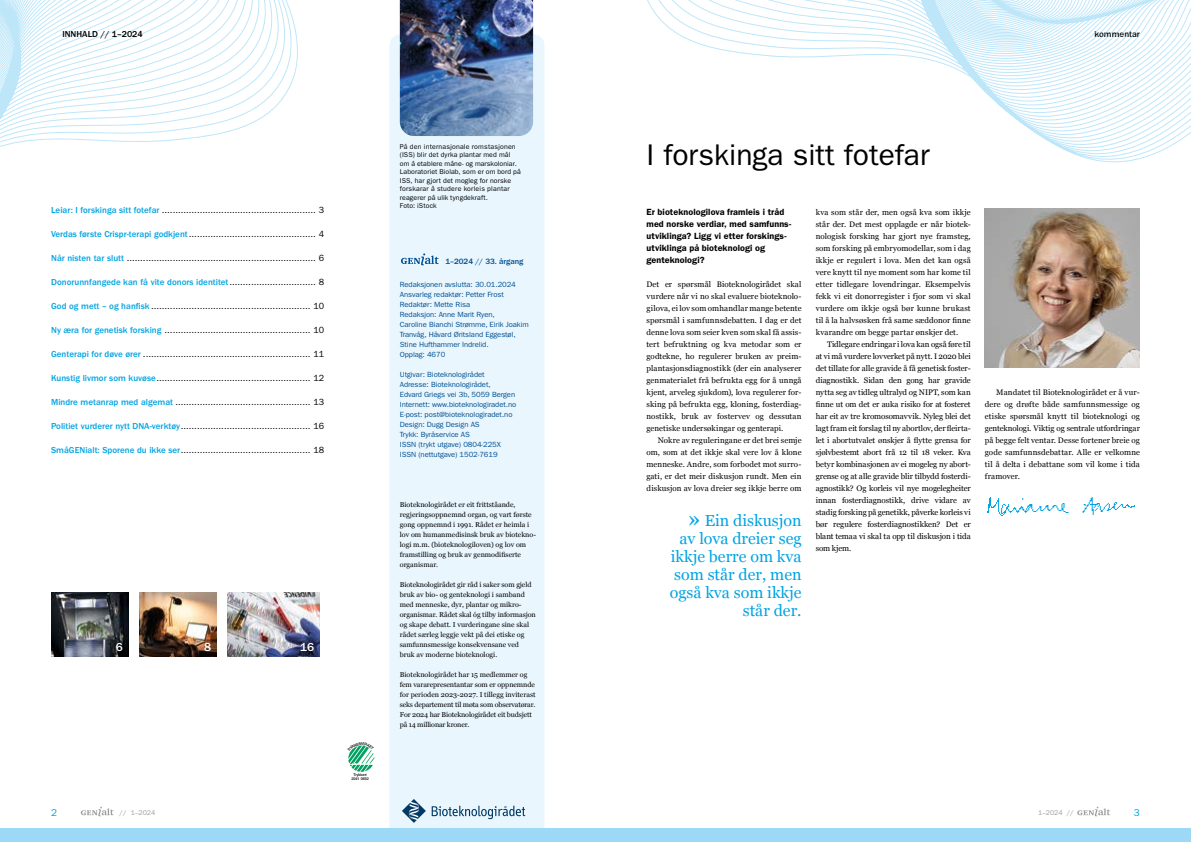
<style>
.page{position:relative;width:1191px;height:842px;background:#fff}
.page>*{position:absolute;margin:0;border:0;box-sizing:border-box;transform-origin:0 0}
.t1{font:30px "ITC Franklin Gothic Std";color:#000}
.t2{font:16px/18px "Georgia";color:#00a3e2;text-align:right}
.t3{font:500 12px "ITC Franklin Gothic Std";color:#fff}
.t4{font:10px "ITC Franklin Gothic Std";color:#00a3e2}
.t5{font:9px "ITC Franklin Gothic Std";color:#000}
.t6{font:600 9px/12px "ITC Franklin Gothic Std";letter-spacing:.01em;color:#000}
.t7{font:500 9px "ITC Franklin Gothic Std";color:#00a3e2}
.t8{font:500 9px "ITC Franklin Gothic Std";color:#000}
.t9{font:8px/12px "Georgia";letter-spacing:.005em;color:#000;text-align:justify}
.t10{font:500 8px "ITC Franklin Gothic Std";letter-spacing:-.01em;color:#004f91}
.t11{font:7.5px/10px "ITC Franklin Gothic Std";letter-spacing:-.01em;color:#004f91}
.t12{font:7px/10px "Georgia";color:#000}
.t13{font:7px/8.5px "ITC Franklin Gothic Std";letter-spacing:.015em;color:#000}
.t14{font:7px "ITC Franklin Gothic Std";color:#9d9d9c}
.t15{font:500 3.7px/4.5px "Helvetica Neue";color:#000;text-align:center}
.s1{font-weight:500;color:#00a3e2}
.s2{font-weight:400;color:#000}
.s3{font-size:24px}
</style>
<div class="page">
<img style="left:139px;top:592px;width:78px;height:64px">
<div style="left:389px;top:34px;width:155px;height:794px;background:#e9f6fe"></div>
<img style="left:51px;top:592px;width:78px;height:64px">
<img style="left:228px;top:592px;width:92px;height:64px">
<img style="left:400px;top:0;width:133px;height:136px">
<svg style="left:402px;top:799px;width:24px;height:24px"></svg>
<svg style="left:432px;top:806px;width:93px;height:13px"></svg>
<svg style="left:401px;top:253px;width:37px;height:12px"></svg>
<img style="left:987px;top:497px;width:148px;height:19px">
<img style="left:985px;top:209px;width:155px;height:159px">
<div style="left:0;top:828px;width:1191px;height:14px;background:#9dd8f6"></div>
<svg style="left:1077px;top:807px;width:33px;height:9px"></svg>
<svg style="left:81px;top:807px;width:33px;height:9px"></svg>
<svg style="left:0;top:0;width:298px;height:147px"></svg>
<svg style="left:647px;top:0;width:544px;height:163px"></svg>
<svg style="left:348px;top:745px;width:26px;height:27px"></svg>
<p class="t8" style="left:62px;top:29px;width:82px">INNHALD // 1–2024</p>
<p class="t5" style="left:51px;top:205px;width:274px"><span class="s1">Leiar: I forskinga sitt fotefar</span> ......................................................... 3</p>
<p class="t5" style="left:51px;top:229px;width:274px"><span class="s1">Verdas første Crispr-terapi godkjent</span>............................................... 4</p>
<p class="t5" style="left:51px;top:253px;width:274px"><span class="s1">Når nisten tar slutt</span> ...................................................................... 6</p>
<p class="t7" style="left:51px;top:277px;width:274px">Donorunnfangede kan få vite donors identitet<span class="s2">................................ 8</span></p>
<p class="t5" style="left:51px;top:301px;width:274px"><span class="s1">God og mett – og hanfisk</span> ........................................................... 10</p>
<p class="t5" style="left:51px;top:325px;width:274px"><span class="s1">Ny æra for genetisk forsking</span> ...................................................... 10</p>
<p class="t5" style="left:51px;top:349px;width:274px"><span class="s1">Genterapi for døve ører</span> .............................................................. 11</p>
<p class="t5" style="left:51px;top:373px;width:274px"><span class="s1">Kunstig livmor som kuvøse</span>......................................................... 12</p>
<p class="t5" style="left:51px;top:397px;width:274px"><span class="s1">Mindre metanrap med algemat</span> .................................................. 13</p>
<p class="t5" style="left:51px;top:421px;width:274px"><span class="s1">Politiet vurderer nytt DNA-verktøy</span>................................................ 16</p>
<p class="t5" style="left:51px;top:445px;width:274px"><span class="s1">SmåGENialt: Sporene du ikke ser</span>................................................ 18</p>
<h3 class="t3" style="left:116px;top:640px;width:9px">6</h3>
<h3 class="t3" style="left:204px;top:640px;width:9px">8</h3>
<h3 class="t3" style="left:300px;top:640px;width:16px">16</h3>
<p class="t15" style="left:351px;top:772px;width:19px">Trykkeri<br>2041 0652</p>
<p class="t13" style="left:400px;top:142px;width:122px">På den internasjonale romstasjonen (ISS) blir det dyrka plantar med mål om å etablere måne- og marskoloniar.<br>Laboratoriet Biolab, som er om bord på<br>ISS, har gjort det mogleg for norske forskarar å studere korleis plantar reagerer på ulik tyngdekraft.<br>Foto: iStock</p>
<p class="t10" style="left:445px;top:257px;width:79px">1–2024 // 33. årgang</p>
<p class="t11" style="left:400px;top:280px;width:130px">Redaksjonen avslutta: 30.01.2024<br>Ansvarleg redaktør: Petter Frost<br>Redaktør: Mette Risa<br>Redaksjon: Anne Marit Ryen,<br>Caroline Bianchi Strømme, Eirik Joakim<br>Tranvåg, Håvard Øritsland Eggestøl,<br>Stine Hufthammer Indrelid.<br>Opplag: 4670</p>
<p class="t11" style="left:400px;top:370px;width:118px">Utgivar: Bioteknologirådet<br>Adresse: Bioteknologirådet,<br>Edvard Griegs vei 3b, 5059 Bergen<br>Internett: www.bioteknologiradet.no<br>E-post: post@bioteknologiradet.no<br>Design: Dugg Design AS<br>Trykk: Byråservice AS<br>ISSN (trykt utgave) 0804-225X<br>ISSN (nettutgave) 1502-7619</p>
<p class="t12" style="left:400px;top:499px;width:138px">Bioteknologirådet er eit frittståande, regjeringsoppnemnd organ, og vart første gong oppnemnd i 1991. Rådet er heimla i lov om humanmedisinsk bruk av biotekno&shy;logi m.m. (bioteknologiloven) og lov om framstilling og bruk av genmodifiserte organismar.</p>
<p class="t12" style="left:400px;top:579px;width:138px">Bioteknologirådet gir råd i saker som gjeld bruk av bio- og genteknologi i samband med menneske, dyr, plantar og mikro&shy;organismar. Rådet skal óg tilby informasjon og skape debatt. I vurderingane sine skal rådet særleg leggje vekt på dei etiske og samfunnsmessige konsekvensane ved<br>bruk av moderne bioteknologi.</p>
<p class="t12" style="left:400px;top:669px;width:137px">Bioteknologirådet har 15 medlemmer og fem vararepresentantar som er oppnemnde for perioden 2023-2027. I tillegg inviterast seks departement til møta som observatørar.<br>For 2024 har Bioteknologirådet eit budsjett på 14 millionar kroner.</p>
<p class="t8" style="left:1094px;top:29px;width:47px">kommentar</p>
<h1 class="t1" style="left:646px;top:137px;width:285px">I forskinga sitt fotefar</h1>
<p class="t6" style="left:646px;top:206px;width:146px">Er bioteknologilova framleis i tråd med norske verdiar, med samfunns&shy;utviklinga? Ligg vi etter forskings&shy;utviklinga på bioteknologi og genteknologi?</p>
<p class="t9" style="left:646px;top:278px;width:156px">Det er spørsmål Bioteknologirådet skal vurdere når vi no skal evaluere bioteknolo&shy;gilova, ei lov som omhandlar mange betente spørsmål i samfunnsdebatten. I dag er det denne lova som seier kven som skal få assis&shy;tert befruktning og kva metodar som er godtekne, ho regulerer bruken av preim&shy;plantasjonsdiagnostikk (der ein analyserer genmaterialet frå befrukta egg for å unngå kjent, arveleg sjukdom), lova regulerer for&shy;sking på befrukta egg, kloning, fosterdiag&shy;nostikk, bruk av fostervev og dessutan genetiske undersøkingar og genterapi.</p>
<p class="t9" style="left:646px;top:434px;width:156px;text-indent:11px">Nokre av reguleringane er det brei semje om, som at det ikkje skal vere lov å klone menneske. Andre, som forbodet mot surro&shy;gati, er det meir diskusjon rundt. Men ein diskusjon av lova dreier seg ikkje berre om</p>
<h2 class="t2" style="left:669px;top:510px;width:133px"><span class="s3">»</span> Ein diskusjon av lova dreier seg ikkje berre om kva som står der, men også kva som ikkje står der.</h2>
<p class="t9" style="left:815px;top:206px;width:156px">kva som står der, men også kva som ikkje står der. Det mest opplagde er når biotek&shy;nologisk forsking har gjort nye framsteg, som forsking på embryomodellar, som i dag ikkje er regulert i lova. Men det kan også vere knytt til nye moment som har kome til etter tidlegare lovendringar. Eksempelvis fekk vi eit donorregister i fjor som vi skal vurdere om ikkje også bør kunne brukast til å la halvsøsken frå same sæddonor finne kvarandre om begge partar ønskjer det.</p>
<p class="t9" style="left:815px;top:338px;width:156px;text-indent:11px">Tidlegare endringar i lova kan også føre til at vi må vurdere lovverket på nytt. I 2020 blei det tillate for alle gravide å få genetisk foster&shy;diagnostikk. Sidan den gong har gravide nytta seg av tidleg ultralyd og NIPT, som kan finne ut om det er auka risiko for at fosteret har eit av tre kromosomavvik. Nyleg blei det lagt fram eit forslag til ny abortlov, der fleirta&shy;let i abortutvalet ønskjer å flytte grensa for sjølvbestemt abort frå 12 til 18 veker. Kva betyr kombinasjonen av ei mogeleg ny abort&shy;grense og at alle gravide blir tilbydd fosterdi&shy;agnostikk? Og korleis vil nye mogelegheiter innan fosterdiagnostikk, drive vidare av stadig forsking på genetikk, påverke korleis vi bør regulere fosterdiagnostikken? Det er blant temaa vi skal ta opp til diskusjon i tida som kjem.</p>
<p class="t9" style="left:985px;top:386px;width:156px;text-indent:11px">Mandatet til Bioteknologirådet er å vur&shy;dere og drøfte både samfunnsmessige og etiske spørsmål knytt til bioteknologi og genteknologi. Viktig og sentrale utfordringar på begge felt ventar. Desse fortener breie og gode samfunnsdebattar. Alle er velkomne til å delta i debattane som vil kome i tida framover.</p>
<p class="t4" style="left:51px;top:806px;width:7px">2</p>
<p class="t14" style="left:120px;top:808px;width:37px">// 1–2024</p>
<p class="t14" style="left:1038px;top:808px;width:37px">1–2024 //</p>
<p class="t4" style="left:1134px;top:806px;width:7px">3</p>
</div>
